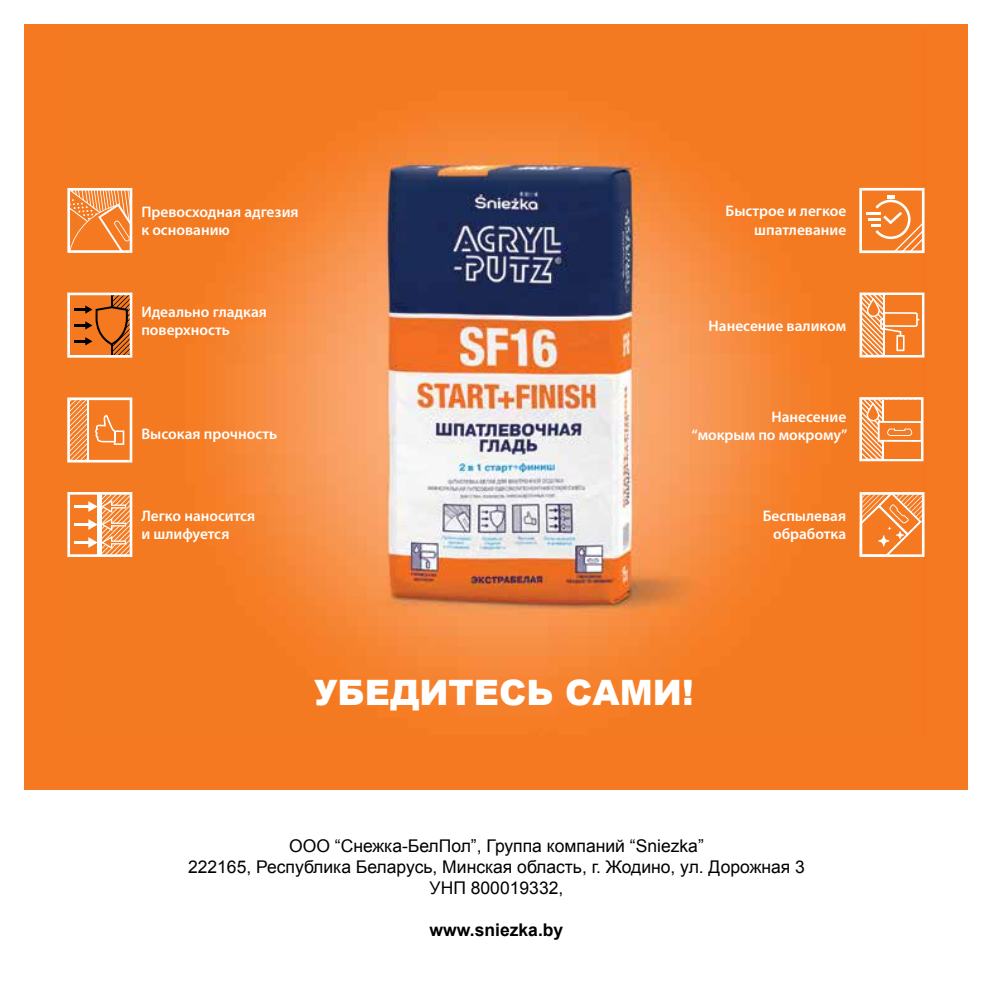
<style>
.page{position:relative;width:993px;height:993px;background:#fff}
.page>*{position:absolute;margin:0;border:0;box-sizing:border-box;transform-origin:0 0}
.t1{font:900 35px "Arial";color:#fff}
.t2{font:17.5px/21px "Arial";color:#000;text-align:center}
.t3{font:700 17.5px "Arial";color:#000}
.t4{font:600 15.4px/18.4px "Myriad Pro";color:#fff;text-align:right}
</style>
<div class="page">
<div style="left:25px;top:24px;width:942px;height:765px;background:#f47920"></div>
<img style="left:67px;top:113px;width:858px;height:602px">
<svg style="left:859px;top:292px;width:65px;height:65px"></svg>
<svg style="left:859px;top:397px;width:64px;height:64px"></svg>
<svg style="left:67px;top:492px;width:65px;height:64px"></svg>
<hr style="left:98px;top:493px;width:4px;height:62px;background:#fff">
<svg style="left:67px;top:397px;width:65px;height:65px"></svg>
<svg style="left:67px;top:188px;width:65px;height:65px"></svg>
<svg style="left:67px;top:292px;width:65px;height:65px"></svg>
<svg style="left:859px;top:188px;width:65px;height:65px"></svg>
<svg style="left:859px;top:492px;width:65px;height:65px"></svg>
<p class="t4" style="left:141px;top:202px;width:159px;text-align:left">Превосходная адгезия к основанию</p>
<p class="t4" style="left:141px;top:302px;width:127px;text-align:left">Идеально гладкая поверхность</p>
<p class="t4" style="left:141px;top:424px;width:137px">Высокая прочность</p>
<p class="t4" style="left:725px;top:201px;width:122px">Быстрое и легкое шпатлевание</p>
<p class="t4" style="left:708px;top:316px;width:139px">Нанесение валиком</p>
<p class="t4" style="left:691px;top:406px;width:157px">Нанесение<br>“мокрым по мокрому”</p>
<p class="t4" style="left:141px;top:506px;width:115px;text-align:left">Легко наносится и шлифуется</p>
<p class="t4" style="left:762px;top:506px;width:85px">Беспылевая обработка</p>
<h1 class="t1" style="left:314px;top:667px;width:381px">Убедитесь сами!</h1>
<p class="t2" style="left:188px;top:835px;width:618px">ООО “Снежка-БелПол”, Группа компаний “Sniezka”<br>222165, Республика Беларусь, Минская область, г. Жодино, ул. Дорожная 3<br>УНП 800019332,</p>
<p class="t3" style="left:429px;top:917px;width:135px">www.sniezka.by</p>
</div>
